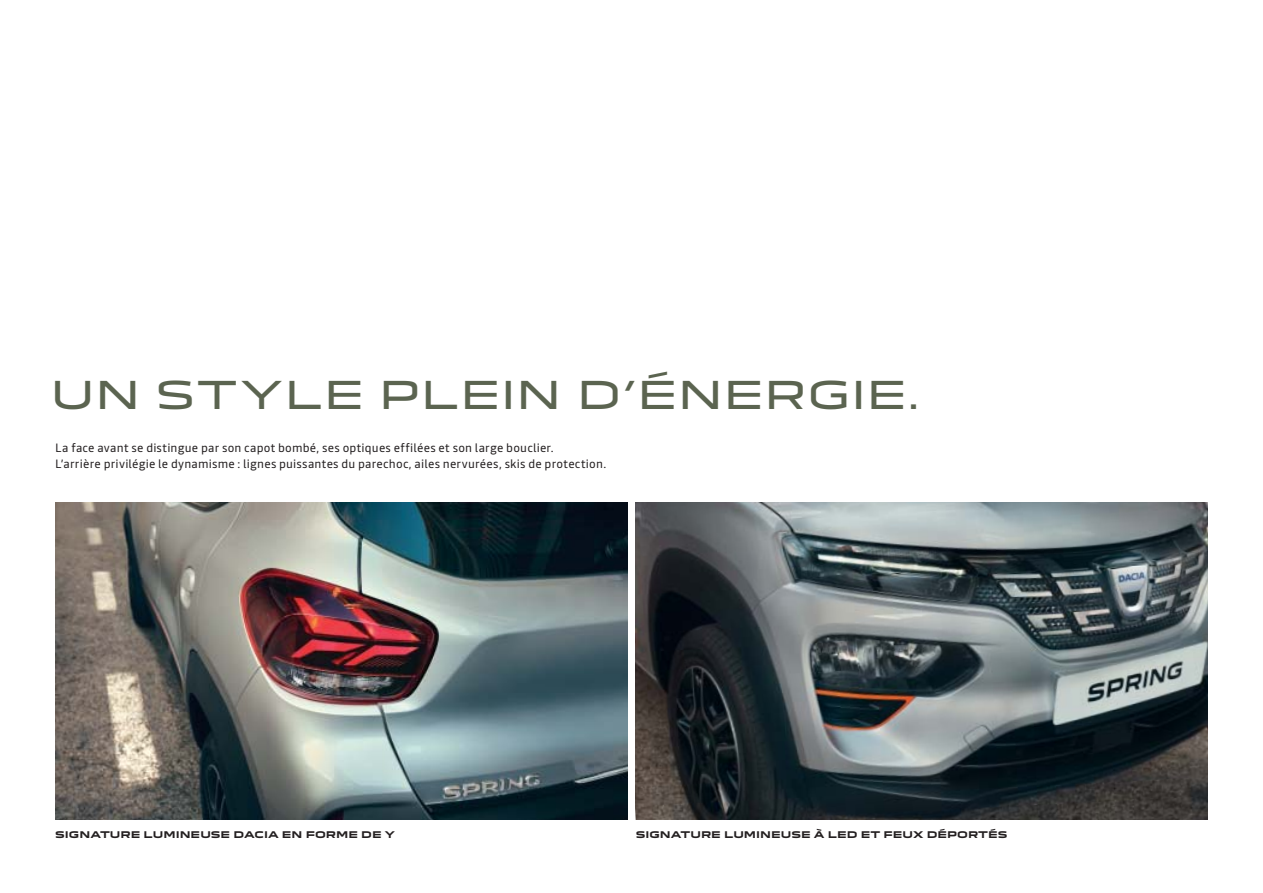
<style>
.page{position:relative;width:1263px;height:893px;background:#fff}
.page>*{position:absolute;margin:0;border:0;box-sizing:border-box;transform-origin:0 0}
.t1{font:37.5px "Dacia Block Extended";letter-spacing:.005em;color:#5b6450}
.t2{font:12px/16.5px "Read";letter-spacing:.02em;color:#231f20}
.t3{font:700 9px "Dacia Block Extended";color:#231f20}
</style>
<div class="page">
<img style="left:55px;top:502px;width:572px;height:318px">
<img style="left:636px;top:502px;width:572px;height:318px">
<h1 class="t1" style="left:50px;top:381px;width:870px">UN STYLE PLEIN D’ÉNERGIE.</h1>
<p class="t2" style="left:55px;top:440px;width:552px">La face avant se distingue par son capot bombé, ses optiques effilées et son large bouclier.<br>L’arrière privilégie le dynamisme : lignes puissantes du parechoc, ailes nervurées, skis de protection.</p>
<p class="t3" style="left:55px;top:831px;width:341px">SIGNATURE LUMINEUSE DACIA EN FORME DE Y</p>
<p class="t3" style="left:636px;top:831px;width:373px">SIGNATURE LUMINEUSE À LED ET FEUX DÉPORTÉS</p>
</div>
